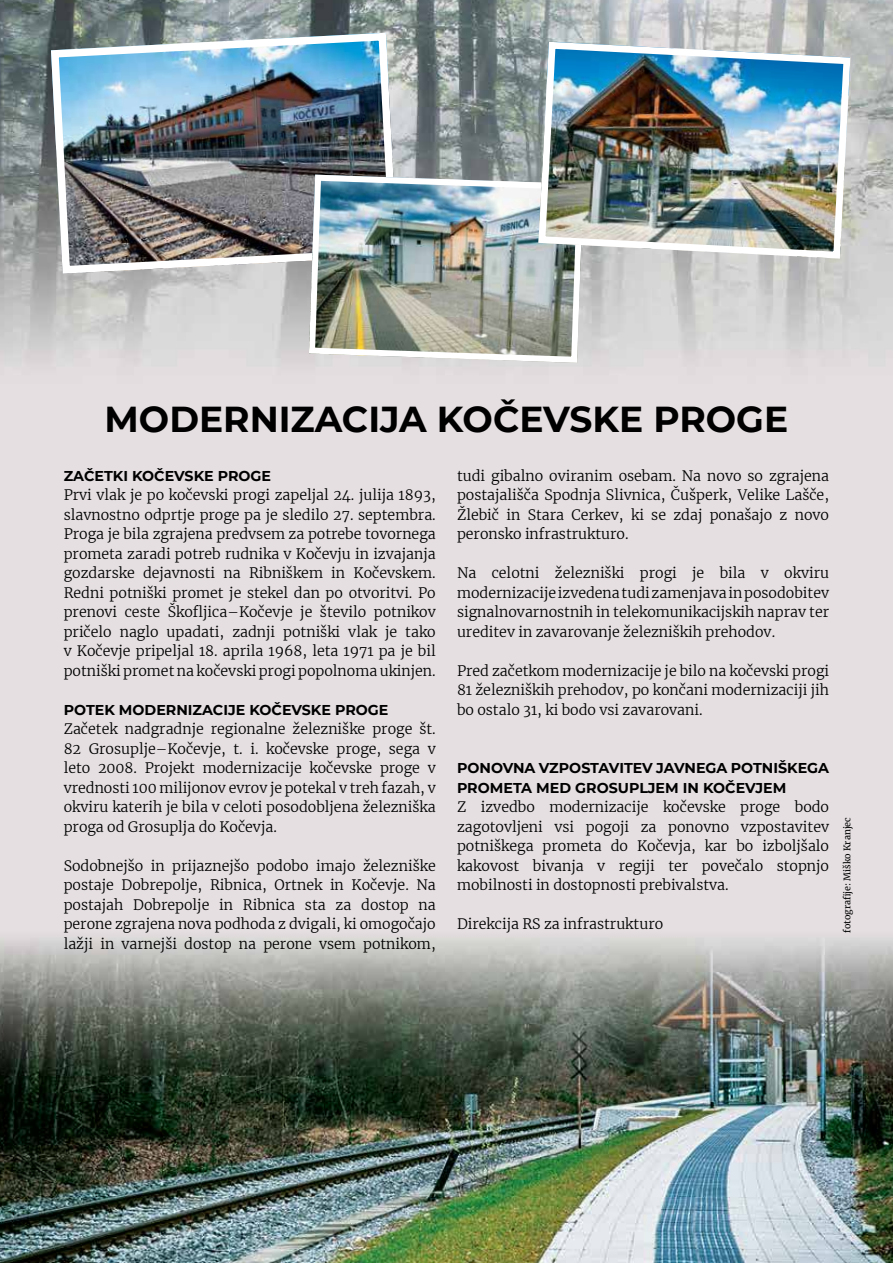
<style>
.page{position:relative;width:893px;height:1263px;background:#fff}
.page>*{position:absolute;margin:0;border:0;box-sizing:border-box;transform-origin:0 0}
.t1{font:700 36px "Montserrat";color:#000}
.t2{font:300 14.25px/19.5px "Merriweather";color:#000;text-align:justify}
.t3{font:700 14.25px/19.5px "Montserrat";color:#000}
.t4{font:9px "Merriweather";color:#000}
</style>
<div class="page">
<img style="left:0;top:0;width:892px;height:1263px">
<img style="left:47px;top:29px;width:354px;height:249px">
<img style="left:306px;top:172px;width:280px;height:194px">
<img style="left:535px;top:38px;width:319px;height:224px">
<svg style="left:870px;top:1239px;width:9px;height:24px"></svg>
<h1 class="t1" style="left:105px;top:393px;width:685px">MODERNIZACIJA KOČEVSKE PROGE</h1>
<p class="t3" style="left:64px;top:465px;width:209px">ZAČETKI KOČEVSKE PROGE</p>
<p class="t2" style="left:64px;top:485px;width:374px">Prvi vlak je po kočevski progi zapeljal 24. julija 1893, slavnostno odprtje proge pa je sledilo 27. septembra.<br>Proga je bila zgrajena predvsem za potrebe tovornega prometa zaradi potreb rudnika v Kočevju in izvajanja gozdarske dejavnosti na Ribniškem in Kočevskem.<br>Redni potniški promet je stekel dan po otvoritvi. Po prenovi ceste Škofljica–Kočevje je število potnikov pričelo naglo upadati, zadnji potniški vlak je tako v Kočevje pripeljal 18. aprila 1968, leta 1971 pa je bil potniški promet na kočevski progi popolnoma ukinjen.</p>
<p class="t3" style="left:64px;top:699px;width:326px">POTEK MODERNIZACIJE KOČEVSKE PROGE</p>
<p class="t2" style="left:64px;top:719px;width:374px">Začetek nadgradnje regionalne železniške proge št.<br>82 Grosuplje–Kočevje, t. i. kočevske proge, sega v leto 2008. Projekt modernizacije kočevske proge v vrednosti 100 milijonov evrov je potekal v treh fazah, v okviru katerih je bila v celoti posodobljena železniška proga od Grosuplja do Kočevja.</p>
<p class="t2" style="left:64px;top:855px;width:374px">Sodobnejšo in prijaznejšo podobo imajo železniške postaje Dobrepolje, Ribnica, Ortnek in Kočevje. Na postajah Dobrepolje in Ribnica sta za dostop na perone zgrajena nova podhoda z dvigali, ki omogočajo lažji in varnejši dostop na perone vsem potnikom,</p>
<p class="t2" style="left:457px;top:465px;width:374px">tudi gibalno oviranim osebam. Na novo so zgrajena postajališča Spodnja Slivnica, Čušperk, Velike Lašče, Žlebič in Stara Cerkev, ki se zdaj ponašajo z novo peronsko infrastrukturo.</p>
<p class="t2" style="left:457px;top:563px;width:374px">Na celotni železniški progi je bila v okviru modernizacije izvedena tudi zamenjava in posodobitev signalnovarnostnih in telekomunikacijskih naprav ter ureditev in zavarovanje železniških prehodov.</p>
<p class="t2" style="left:457px;top:660px;width:374px">Pred začetkom modernizacije je bilo na kočevski progi 81 železniških prehodov, po končani modernizaciji jih bo ostalo 31, ki bodo vsi zavarovani.</p>
<p class="t3" style="left:457px;top:758px;width:374px">PONOVNA VZPOSTAVITEV JAVNEGA POTNIŠKEGA<br>PROMETA MED GROSUPLJEM IN KOČEVJEM</p>
<p class="t2" style="left:457px;top:797px;width:374px">Z izvedbo modernizacije kočevske proge bodo zagotovljeni vsi pogoji za ponovno vzpostavitev potniškega prometa do Kočevja, kar bo izboljšalo kakovost bivanja v regiji ter povečalo stopnjo mobilnosti in dostopnosti prebivalstva.</p>
<p class="t2" style="left:457px;top:914px;width:208px">Direkcija RS za infrastrukturo</p>
<p class="t4" style="left:841px;top:933px;width:117px;rotate:-90deg">fotografije: Miško Kranjec</p>
</div>
